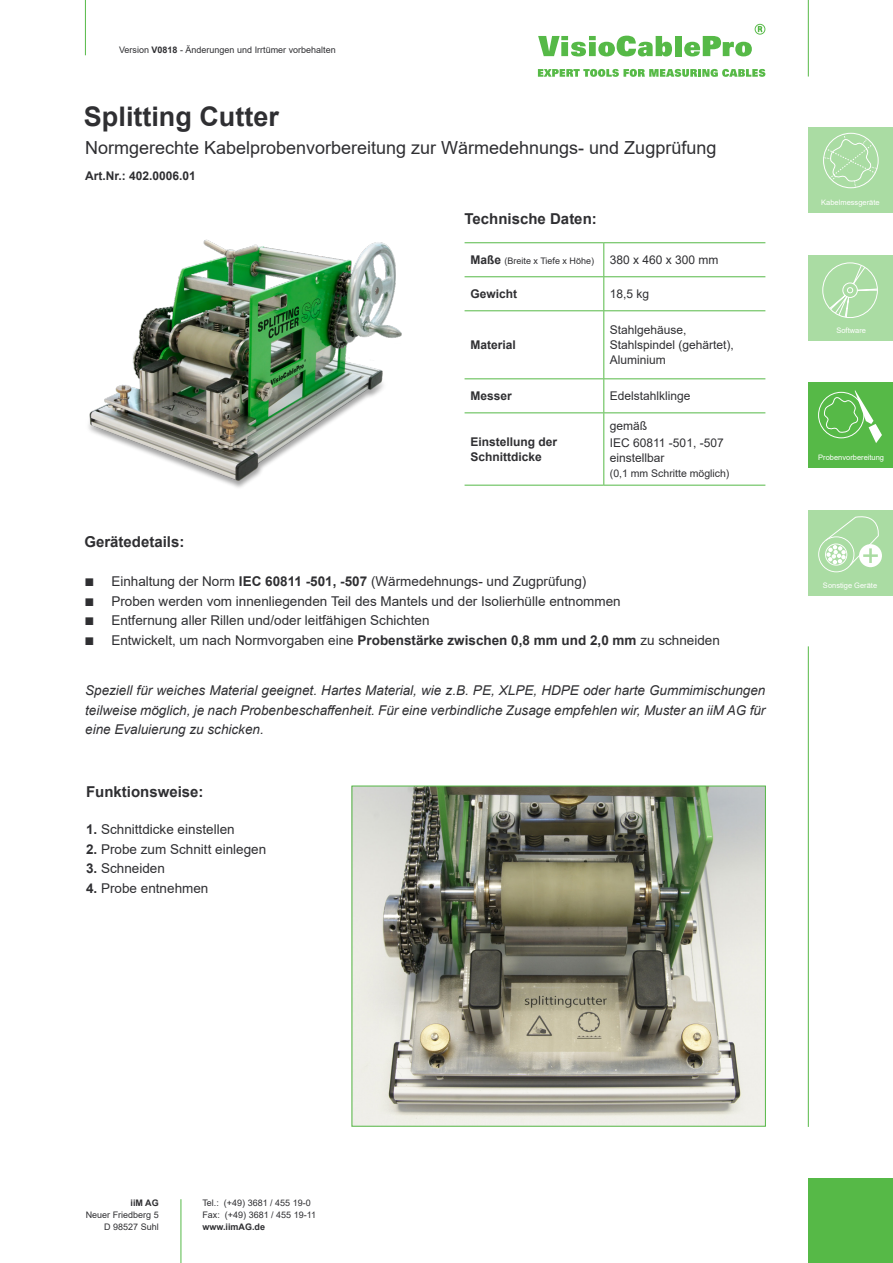
<style>
.page{position:relative;width:893px;height:1263px;background:#fff}
.page>*{position:absolute;margin:0;border:0;box-sizing:border-box;transform-origin:0 0}
.Produktüberschrift{font:700 27px "Arial";color:#2f2f32}
.t1{font:18px "Arial";color:#2f2f32}
.Überschrift_Stichpun{font:700 15px "Arial";color:#2f2f32}
.Überschrift_Stichpun-2{font:13.5px "Arial";color:#2f2f32}
.Anführungszeichen{font:italic 13.5px/19.5px "Arial";color:#2f2f32;text-align:justify}
.t2{font:12px/15px "Arial";color:#2f2f32}
.t3{font:700 12px/15px "Arial";color:#2f2f32}
.t4{font:10.5px "Arial";color:#2f2f32}
.t5{font:9px/12px "Arial";color:#2f2f32;text-align:right}
.t6{font:700 9px "Arial";color:#2f2f32}
.t7{font:7.5px "Arial";color:#fff}
.s1{font-weight:700}
.s2{font-weight:700;font-size:12px}
.s3{font-size:16.5px}
</style>
<div class="page">
<div style="left:808px;top:128px;width:85px;height:85px;background:#aadca3"></div>
<hr style="left:85px;top:0;width:1px;height:55px;background:#56b947">
<hr style="left:808px;top:0;width:1px;height:77px;background:#56b947">
<div style="left:808px;top:255px;width:85px;height:85px;background:#aadca3"></div>
<div style="left:808px;top:383px;width:85px;height:85px;background:#56b947"></div>
<div style="left:808px;top:510px;width:85px;height:85px;background:#aadca3"></div>
<svg style="left:538px;top:36px;width:134px;height:20px"></svg>
<div style="left:675px;top:36px;width:7px;height:20px;background:#56b947"></div>
<svg style="left:684px;top:24px;width:81px;height:32px"></svg>
<svg style="left:538px;top:69px;width:227px;height:8px"></svg>
<hr style="left:808px;top:646px;width:1px;height:481px;background:#56b947">
<svg style="left:824px;top:134px;width:53px;height:54px"></svg>
<svg style="left:829px;top:264px;width:49px;height:54px"></svg>
<svg style="left:823px;top:390px;width:59px;height:53px"></svg>
<svg style="left:818px;top:516px;width:64px;height:56px"></svg>
<div style="left:808px;top:1178px;width:85px;height:85px;background:#56b947"></div>
<hr style="left:181px;top:1199px;width:1px;height:64px;background:#56b947">
<img style="left:88px;top:239px;width:314px;height:249px">
<img style="left:354px;top:788px;width:410px;height:336px">
<div style="left:352px;top:786px;width:414px;height:340px;border:1px solid #56b947"></div>
<hr style="left:465px;top:242px;width:139px;height:1px;background:#56b947">
<hr style="left:604px;top:242px;width:161px;height:1px;background:#56b947">
<hr style="left:603px;top:243px;width:1px;height:33px;background:#56b947">
<hr style="left:465px;top:276px;width:139px;height:1px;background:#56b947">
<hr style="left:604px;top:276px;width:161px;height:1px;background:#56b947">
<hr style="left:603px;top:277px;width:1px;height:33px;background:#56b947">
<hr style="left:465px;top:310px;width:139px;height:1px;background:#56b947">
<hr style="left:604px;top:310px;width:161px;height:1px;background:#56b947">
<hr style="left:603px;top:311px;width:1px;height:67px;background:#56b947">
<hr style="left:465px;top:378px;width:139px;height:1px;background:#56b947">
<hr style="left:604px;top:378px;width:161px;height:1px;background:#56b947">
<hr style="left:603px;top:379px;width:1px;height:33px;background:#56b947">
<hr style="left:465px;top:412px;width:139px;height:1px;background:#56b947">
<hr style="left:604px;top:412px;width:161px;height:1px;background:#56b947">
<hr style="left:603px;top:413px;width:1px;height:72px;background:#56b947">
<hr style="left:465px;top:485px;width:139px;height:1px;background:#56b947">
<hr style="left:604px;top:485px;width:161px;height:1px;background:#56b947">
<p class="t5" style="left:119px;top:44px;width:218px">Version <span class="s1">V0818</span> - Änderungen und Irrtümer vorbehalten</p>
<p class="Produktüberschrift" style="left:84px;top:97px;width:196px">Splitting Cutter</p>
<p class="t1" style="left:85px;top:135px;width:633px">Normgerechte Kabelprobenvorbereitung zur Wärmedehnungs- und Zugprüfung</p>
<p class="t3" style="left:85px;top:168px;width:112px">Art.Nr.: 402.0006.01</p>
<p class="Überschrift_Stichpun" style="left:465px;top:208px;width:134px">Technische Daten:</p>
<p class="t5" style="left:471px;top:255px;width:125px"><span class="s2">Maße</span> (Breite x Tiefe x Höhe)</p>
<p class="t2" style="left:610px;top:252px;width:110px">380 x 460 x 300 mm</p>
<p class="t3" style="left:471px;top:287px;width:48px">Gewicht</p>
<p class="t2" style="left:610px;top:286px;width:41px">18,5 kg</p>
<p class="t3" style="left:471px;top:338px;width:47px">Material</p>
<p class="t2" style="left:610px;top:322px;width:78px">Stahlgehäuse,</p>
<p class="t2" style="left:610px;top:337px;width:126px">Stahlspindel (gehärtet),<br>Aluminium</p>
<p class="t3" style="left:471px;top:389px;width:43px">Messer</p>
<p class="t2" style="left:610px;top:388px;width:82px">Edelstahlklinge</p>
<p class="t3" style="left:471px;top:434px;width:88px">Einstellung der<br>Schnittdicke</p>
<p class="t2" style="left:610px;top:418px;width:39px">gemäß</p>
<p class="t2" style="left:610px;top:435px;width:115px">IEC 60811 -501, -507</p>
<p class="t2" style="left:610px;top:450px;width:56px">einstellbar</p>
<p class="t4" style="left:610px;top:466px;width:121px">(0,1 mm Schritte möglich)</p>
<p class="Überschrift_Stichpun" style="left:84px;top:531px;width:102px">Gerätedetails:</p>
<p class="Überschrift_Stichpun-2" style="left:84px;top:572px;width:503px"><span class="s3">■</span> Einhaltung der Norm <span class="s1">IEC 60811 -501, -507</span> (Wärmedehnungs- und Zugprüfung)</p>
<p class="Überschrift_Stichpun-2" style="left:84px;top:592px;width:538px"><span class="s3">■</span> Proben werden vom innenliegenden Teil des Mantels und der Isolierhülle entnommen</p>
<p class="Überschrift_Stichpun-2" style="left:84px;top:611px;width:347px"><span class="s3">■</span> Entfernung aller Rillen und/oder leitfähigen Schichten</p>
<p class="Überschrift_Stichpun-2" style="left:84px;top:631px;width:637px"><span class="s3">■</span> Entwickelt, um nach Normvorgaben eine <span class="s1">Probenstärke zwischen 0,8 mm und 2,0 mm</span> zu schneiden</p>
<p class="Anführungszeichen" style="left:85px;top:681px;width:682px">Speziell für weiches Material geeignet. Hartes Material, wie z.B. PE, XLPE, HDPE oder harte Gummimischungen teilweise möglich, je nach Probenbeschaffenheit. Für eine verbindliche Zusage empfehlen wir, Muster an iiM AG für eine Evaluierung zu schicken.</p>
<p class="Überschrift_Stichpun" style="left:86px;top:781px;width:119px">Funktionsweise:</p>
<p class="Überschrift_Stichpun-2" style="left:86px;top:820px;width:150px"><span class="s1">1.</span> Schnittdicke einstellen</p>
<p class="Überschrift_Stichpun-2" style="left:86px;top:839px;width:182px"><span class="s1">2.</span> Probe zum Schnitt einlegen</p>
<p class="Überschrift_Stichpun-2" style="left:86px;top:859px;width:80px"><span class="s1">3.</span> Schneiden</p>
<p class="Überschrift_Stichpun-2" style="left:86px;top:878px;width:124px"><span class="s1">4.</span> Probe entnehmen</p>
<p class="t7" style="left:821px;top:198px;width:60px">Kabelmessgeräte</p>
<p class="t7" style="left:836px;top:325px;width:31px">Software</p>
<p class="t7" style="left:818px;top:452px;width:67px">Probenvorbereitung</p>
<p class="t7" style="left:823px;top:580px;width:56px">Sonstige Geräte</p>
<p class="t6" style="left:131px;top:1197px;width:30px">iiM AG</p>
<p class="t5" style="left:86px;top:1209px;width:75px">Neuer Friedberg 5<br>D 98527 Suhl</p>
<p class="t5" style="left:202px;top:1197px;width:115px;text-align:left">Tel.: (+49) 3681 / 455 19-0<br>Fax: (+49) 3681 / 455 19-11</p>
<p class="t6" style="left:202px;top:1221px;width:64px">www.iimAG.de</p>
</div>
